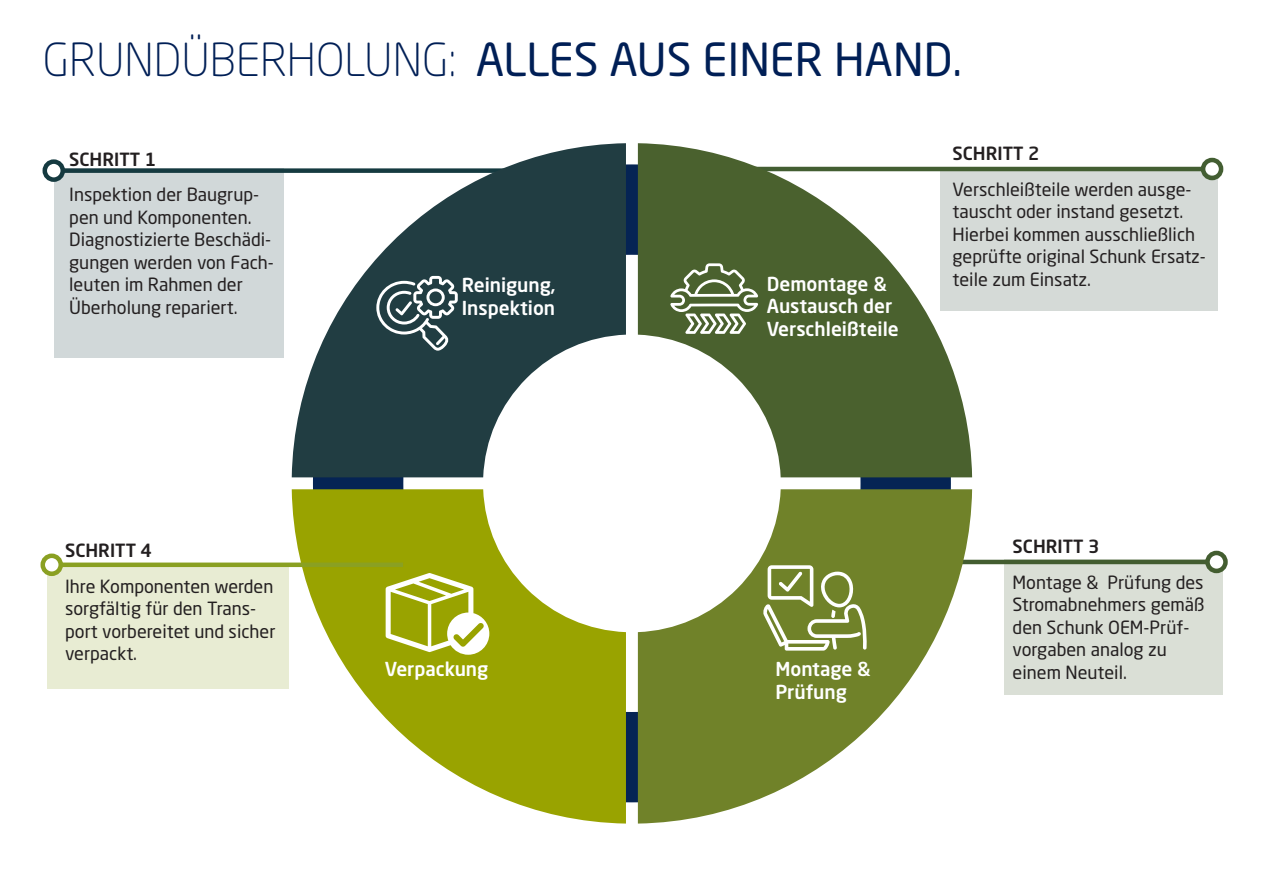
<style>
.page{position:relative;width:1263px;height:893px;background:#fff}
.page>*{position:absolute;margin:0;border:0;box-sizing:border-box;transform-origin:0 0}
.t1{font:45px "Neo Sans Pro";color:#001f56}
.t2{font:500 19.05px/22.8px "Neo Sans Pro";color:#fff}
.t3{font:18px/22.5px "Neo Sans Pro";color:#231f20}
.t4{font:500 18px "Neo Sans Pro";color:#231f20}
.s1{font-weight:300}
</style>
<div class="page">
<div style="left:47px;top:565px;width:242px;height:124px;background:#e8ecd3"></div>
<svg style="left:43px;top:556px;width:17px;height:15px"></svg>
<div style="left:54px;top:168px;width:230px;height:189px;background:#d1d8d9"></div>
<svg style="left:45px;top:164px;width:17px;height:15px"></svg>
<div style="left:63px;top:168px;width:491px;height:5px;background:#153a40"></div>
<div style="left:43px;top:159px;width:22px;height:23px;border:4px solid #153a40;border-radius:50%"></div>
<div style="left:1004px;top:559px;width:218px;height:135px;background:#dadfd6"></div>
<svg style="left:1209px;top:553px;width:17px;height:15px"></svg>
<div style="left:940px;top:171px;width:278px;height:140px;background:#d5dad7"></div>
<div style="left:1204px;top:160px;width:17px;height:15px;background:#fff;border-radius:50%"></div>
<hr style="left:678px;top:167px;width:525px;height:4px;background:#435e32">
<div style="left:1201px;top:158px;width:22px;height:22px;border:4px solid #435e32;border-radius:50%"></div>
<hr style="left:912px;top:560px;width:295px;height:4px;background:#435d30">
<div style="left:1205px;top:551px;width:23px;height:22px;border:4px solid #435d30;border-radius:50%"></div>
<svg style="left:313px;top:164px;width:638px;height:638px"></svg>
<svg style="left:638px;top:143px;width:334px;height:334px;fill:#4a612e"></svg>
<svg style="left:292px;top:143px;width:334px;height:334px;fill:#213d42"></svg>
<svg style="left:638px;top:489px;width:334px;height:335px;fill:#708229"></svg>
<svg style="left:292px;top:489px;width:334px;height:335px;fill:#99a300"></svg>
<svg style="left:376px;top:276px;width:82px;height:75px"></svg>
<svg style="left:670px;top:263px;width:88px;height:71px"></svg>
<svg style="left:762px;top:565px;width:105px;height:86px"></svg>
<svg style="left:386px;top:573px;width:103px;height:82px"></svg>
<hr style="left:61px;top:563px;width:342px;height:4px;background:#8aa022">
<div style="left:40px;top:554px;width:23px;height:22px;border:4px solid #8aa022;border-radius:50%"></div>
<p class="t1" style="left:43px;top:32px;width:921px"><span class="s1">GRUNDÜBERHOLUNG:</span> ALLES AUS EINER HAND.</p>
<p class="t4" style="left:69px;top:148px;width:88px">SCHRITT 1</p>
<p class="t3" style="left:69px;top:183px;width:206px">Inspektion der Baugrup&shy;pen und Komponenten.<br>Diagnostizierte Beschädi&shy;gungen werden von Fach&shy;leuten im Rahmen der<br>Überholung repariert.</p>
<p class="t4" style="left:65px;top:539px;width:88px">SCHRITT 4</p>
<p class="t3" style="left:65px;top:575px;width:212px">Ihre Komponenten werden sorgfältig für den Trans&shy;port vorbereitet und sicher verpackt.</p>
<p class="t2" style="left:462px;top:273px;width:96px">Reinigung,<br>Inspektion</p>
<p class="t2" style="left:767px;top:272px;width:134px">Demontage &amp;<br>Austausch der<br>Verschleißteile</p>
<p class="t4" style="left:952px;top:142px;width:88px">SCHRITT 2</p>
<p class="t3" style="left:952px;top:178px;width:255px">Verschleißteile werden ausge&shy;tauscht oder instand gesetzt.<br>Hierbei kommen ausschließlich geprüfte original Schunk Ersatz&shy;teile zum Einsatz.</p>
<p class="t2" style="left:385px;top:657px;width:105px">Verpackung</p>
<p class="t2" style="left:775px;top:657px;width:97px">Montage &amp;<br>Prüfung</p>
<p class="t4" style="left:1013px;top:535px;width:88px">SCHRITT 3</p>
<p class="t3" style="left:1013px;top:571px;width:194px">Montage &amp; Prüfung des<br>Stromabnehmers gemäß den Schunk OEM-Prüf&shy;vorgaben analog zu einem Neuteil.</p>
</div>
